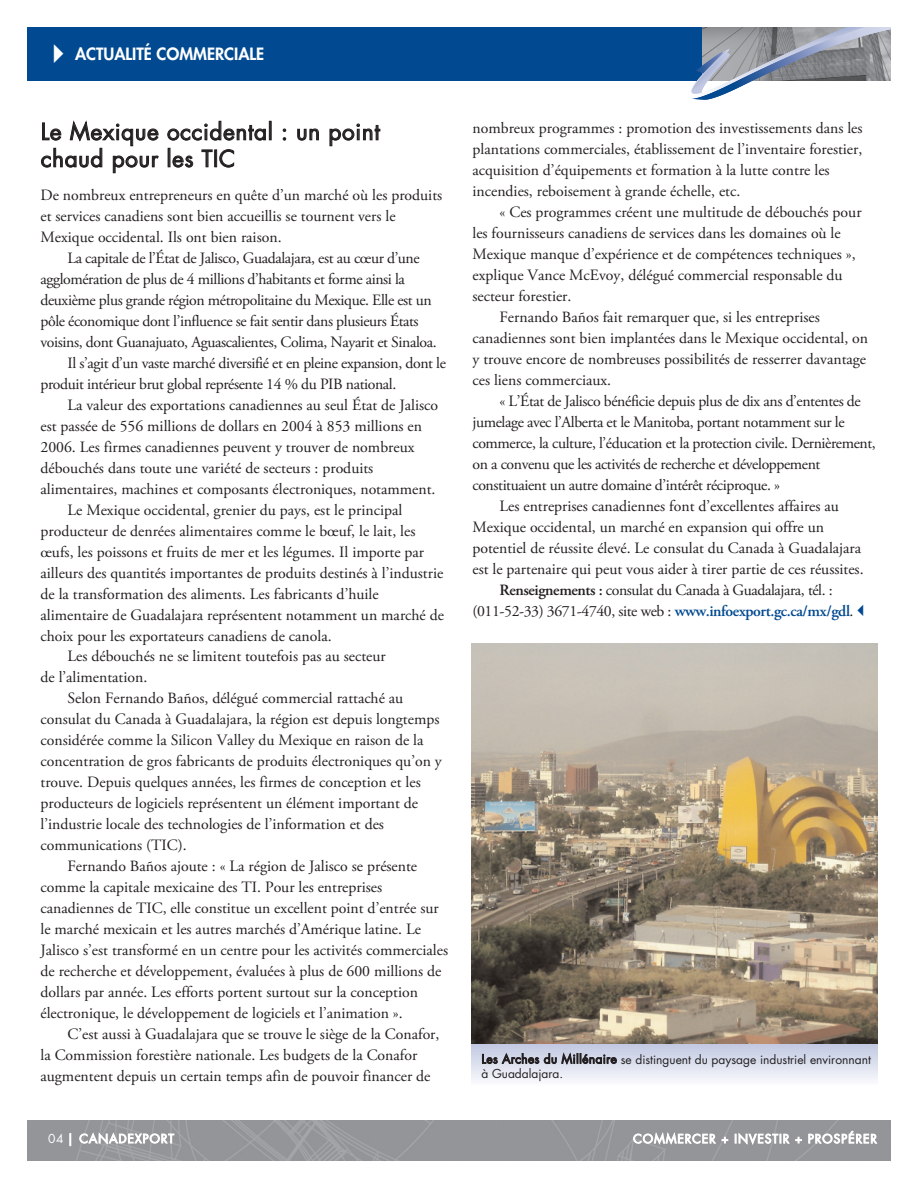
<style>
.page{position:relative;width:918px;height:1188px;background:#fff}
.page>*{position:absolute;margin:0;border:0;box-sizing:border-box;transform-origin:0 0}
.t1{font:22.5px/27px "Futura LT";letter-spacing:.03em;color:#231f20}
.t2{font:800 16.5px "Futura LT";color:#fff}
.t3{font:15.75px/21px "Adobe Garamond Pro";color:#231f20}
.t4{font:15.75px "Adobe Garamond Pro";letter-spacing:-.025em;color:#231f20}
.t5{font:12px/14.4px "Futura LT";color:#231f20}
.t6{font:12px "Futura LT";letter-spacing:.08em;color:#fff}
.s1{font-weight:600}
.s2{font-weight:600;color:#014990}
</style>
<div class="page">
<div style="left:27px;top:27px;width:864px;height:54px;background:#014990"></div>
<img style="left:28px;top:1120px;width:863px;height:41px">
<svg style="left:691px;top:27px;width:200px;height:72px"></svg>
<img style="left:471px;top:644px;width:407px;height:400px">
<div style="left:471px;top:1044px;width:407px;height:42px;background:#c3c9e2"></div>
<div style="left:471px;top:1048px;width:407px;height:38px;background:#c7cde4"></div>
<div style="left:471px;top:1051px;width:407px;height:35px;background:#cbd1e6"></div>
<div style="left:471px;top:1055px;width:407px;height:31px;background:#d1d7e9"></div>
<div style="left:471px;top:1059px;width:407px;height:27px;background:#d5daeb"></div>
<div style="left:471px;top:1061px;width:407px;height:25px;background:#d9deed"></div>
<div style="left:471px;top:1064px;width:407px;height:22px;background:#dde1ee"></div>
<div style="left:471px;top:1067px;width:407px;height:19px;background:#e2e5f1"></div>
<div style="left:471px;top:1070px;width:407px;height:16px;background:#e6e9f3"></div>
<div style="left:471px;top:1073px;width:407px;height:13px;background:#eaecf5"></div>
<div style="left:471px;top:1075px;width:407px;height:11px;background:#edf0f7"></div>
<div style="left:471px;top:1078px;width:407px;height:8px;background:#f1f3f8"></div>
<div style="left:471px;top:1080px;width:407px;height:6px;background:#f5f7fa"></div>
<hr style="left:471px;top:1083px;width:407px;height:3px;background:#f9f9fc">
<hr style="left:471px;top:1085px;width:407px;height:1px;background:#fdfdfe">
<p class="t2" style="left:75px;top:46px;width:191px">ACTUALITÉ COMMERCIALE</p>
<h1 class="t1" style="left:41px;top:120px;width:340px">Le Mexique occidental : un point chaud pour les TIC</h1>
<p class="t3" style="left:40px;top:185px;width:403px">De nombreux entrepreneurs en quête d’un marché où les produits et services canadiens sont bien accueillis se tournent vers le<br>Mexique occidental. Ils ont bien raison.</p>
<p class="t4" style="left:68px;top:251px;width:354px">La capitale de l’État de Jalisco, Guadalajara, est au cœur d’une</p>
<p class="t4" style="left:40px;top:272px;width:366px">agglomération de plus de 4 millions d’habitants et forme ainsi la</p>
<p class="t4" style="left:40px;top:293px;width:393px">deuxième plus grande région métropolitaine du Mexique. Elle est un</p>
<p class="t4" style="left:40px;top:314px;width:380px">pôle économique dont l’influence se fait sentir dans plusieurs États</p>
<p class="t4" style="left:40px;top:335px;width:398px">voisins, dont Guanajuato, Aguascalientes, Colima, Nayarit et Sinaloa.</p>
<p class="t4" style="left:68px;top:356px;width:380px">Il s’agit d’un vaste marché diversifié et en pleine expansion, dont le</p>
<p class="t4" style="left:40px;top:377px;width:357px">produit intérieur brut global représente 14 % du PIB national.</p>
<p class="t3" style="left:68px;top:395px;width:372px">La valeur des exportations canadiennes au seul État de Jalisco</p>
<p class="t3" style="left:40px;top:416px;width:383px">est passée de 556 millions de dollars en 2004 à 853 millions en</p>
<p class="t3" style="left:40px;top:437px;width:376px">2006. Les firmes canadiennes peuvent y trouver de nombreux</p>
<p class="t3" style="left:40px;top:458px;width:334px">débouchés dans toute une variété de secteurs : produits</p>
<p class="t3" style="left:40px;top:479px;width:397px">alimentaires, machines et composants électroniques, notamment.</p>
<p class="t3" style="left:68px;top:500px;width:336px">Le Mexique occidental, grenier du pays, est le principal</p>
<p class="t3" style="left:40px;top:521px;width:376px">producteur de denrées alimentaires comme le bœuf, le lait, les</p>
<p class="t3" style="left:40px;top:542px;width:385px">œufs, les poissons et fruits de mer et les légumes. Il importe par</p>
<p class="t3" style="left:40px;top:563px;width:404px">ailleurs des quantités importantes de produits destinés à l’industrie</p>
<p class="t3" style="left:40px;top:584px;width:340px">de la transformation des aliments. Les fabricants d’huile</p>
<p class="t3" style="left:40px;top:605px;width:405px">alimentaire de Guadalajara représentent notamment un marché de</p>
<p class="t3" style="left:40px;top:626px;width:293px">choix pour les exportateurs canadiens de canola.</p>
<p class="t3" style="left:68px;top:647px;width:320px">Les débouchés ne se limitent toutefois pas au secteur</p>
<p class="t3" style="left:40px;top:668px;width:108px">de l’alimentation.</p>
<p class="t3" style="left:68px;top:689px;width:337px">Selon Fernando Baños, délégué commercial rattaché au</p>
<p class="t3" style="left:40px;top:710px;width:400px">consulat du Canada à Guadalajara, la région est depuis longtemps</p>
<p class="t3" style="left:40px;top:731px;width:384px">considérée comme la Silicon Valley du Mexique en raison de la</p>
<p class="t3" style="left:40px;top:752px;width:403px">concentration de gros fabricants de produits électroniques qu’on y</p>
<p class="t3" style="left:40px;top:773px;width:382px">trouve. Depuis quelques années, les firmes de conception et les</p>
<p class="t3" style="left:40px;top:794px;width:379px">producteurs de logiciels représentent un élément important de</p>
<p class="t3" style="left:40px;top:815px;width:345px">l’industrie locale des technologies de l’information et des</p>
<p class="t3" style="left:40px;top:836px;width:148px">communications (TIC).</p>
<p class="t3" style="left:68px;top:857px;width:351px">Fernando Baños ajoute : « La région de Jalisco se présente</p>
<p class="t3" style="left:40px;top:878px;width:343px">comme la capitale mexicaine des TI. Pour les entreprises</p>
<p class="t3" style="left:40px;top:899px;width:400px">canadiennes de TIC, elle constitue un excellent point d’entrée sur</p>
<p class="t3" style="left:40px;top:920px;width:382px">le marché mexicain et les autres marchés d’Amérique latine. Le</p>
<p class="t3" style="left:40px;top:941px;width:409px">Jalisco s’est transformé en un centre pour les activités commerciales</p>
<p class="t3" style="left:40px;top:962px;width:403px">de recherche et développement, évaluées à plus de 600 millions de</p>
<p class="t3" style="left:40px;top:983px;width:379px">dollars par année. Les efforts portent surtout sur la conception</p>
<p class="t3" style="left:40px;top:1004px;width:364px">électronique, le développement de logiciels et l’animation ».</p>
<p class="t3" style="left:68px;top:1025px;width:373px">C’est aussi à Guadalajara que se trouve le siège de la Conafor,</p>
<p class="t3" style="left:40px;top:1046px;width:378px">la Commission forestière nationale. Les budgets de la Conafor</p>
<p class="t3" style="left:40px;top:1067px;width:391px">augmentent depuis un certain temps afin de pouvoir financer de</p>
<p class="t3" style="left:473px;top:119px;width:392px">nombreux programmes : promotion des investissements dans les plantations commerciales, établissement de l’inventaire forestier, acquisition d’équipements et formation à la lutte contre les incendies, reboisement à grande échelle, etc.</p>
<p class="t3" style="left:500px;top:203px;width:364px">« Ces programmes créent une multitude de débouchés pour</p>
<p class="t3" style="left:473px;top:224px;width:370px">les fournisseurs canadiens de services dans les domaines où le</p>
<p class="t3" style="left:473px;top:245px;width:385px">Mexique manque d’expérience et de compétences techniques »,</p>
<p class="t3" style="left:473px;top:266px;width:372px">explique Vance McEvoy, délégué commercial responsable du</p>
<p class="t3" style="left:473px;top:287px;width:100px">secteur forestier.</p>
<p class="t3" style="left:500px;top:308px;width:322px">Fernando Baños fait remarquer que, si les entreprises</p>
<p class="t3" style="left:473px;top:329px;width:397px">canadiennes sont bien implantées dans le Mexique occidental, on</p>
<p class="t3" style="left:473px;top:350px;width:395px">y trouve encore de nombreuses possibilités de resserrer davantage</p>
<p class="t3" style="left:473px;top:371px;width:140px">ces liens commerciaux.</p>
<p class="t4" style="left:500px;top:395px;width:363px">« L’État de Jalisco bénéficie depuis plus de dix ans d’ententes de</p>
<p class="t4" style="left:473px;top:416px;width:374px">jumelage avec l’Alberta et le Manitoba, portant notamment sur le</p>
<p class="t4" style="left:473px;top:437px;width:405px">commerce, la culture, l’éducation et la protection civile. Dernièrement,</p>
<p class="t4" style="left:473px;top:458px;width:349px">on a convenu que les activités de recherche et développement</p>
<p class="t4" style="left:473px;top:479px;width:309px">constituaient un autre domaine d’intérêt réciproque. »</p>
<p class="t3" style="left:500px;top:497px;width:341px">Les entreprises canadiennes font d’excellentes affaires au</p>
<p class="t3" style="left:473px;top:518px;width:353px">Mexique occidental, un marché en expansion qui offre un</p>
<p class="t3" style="left:473px;top:539px;width:390px">potentiel de réussite élevé. Le consulat du Canada à Guadalajara</p>
<p class="t3" style="left:473px;top:560px;width:393px">est le partenaire qui peut vous aider à tirer partie de ces réussites.</p>
<p class="t4" style="left:500px;top:584px;width:335px"><span class="s1">Renseignements :</span> consulat du Canada à Guadalajara, tél. :</p>
<p class="t4" style="left:473px;top:605px;width:383px">(011-52-33) 3671-4740, site web : <span class="s2">www.infoexport.gc.ca/mx/gdl</span>.</p>
<p class="t5" style="left:481px;top:1053px;width:391px">Les Arches du Millénaire se distinguent du paysage industriel environnant à Guadalajara.</p>
<p class="t6" style="left:48px;top:1133px;width:127px">04 | CANADEXPORT</p>
<p class="t6" style="left:633px;top:1133px;width:245px">COMMERCER + INVESTIR + PROSPÉRER</p>
</div>
